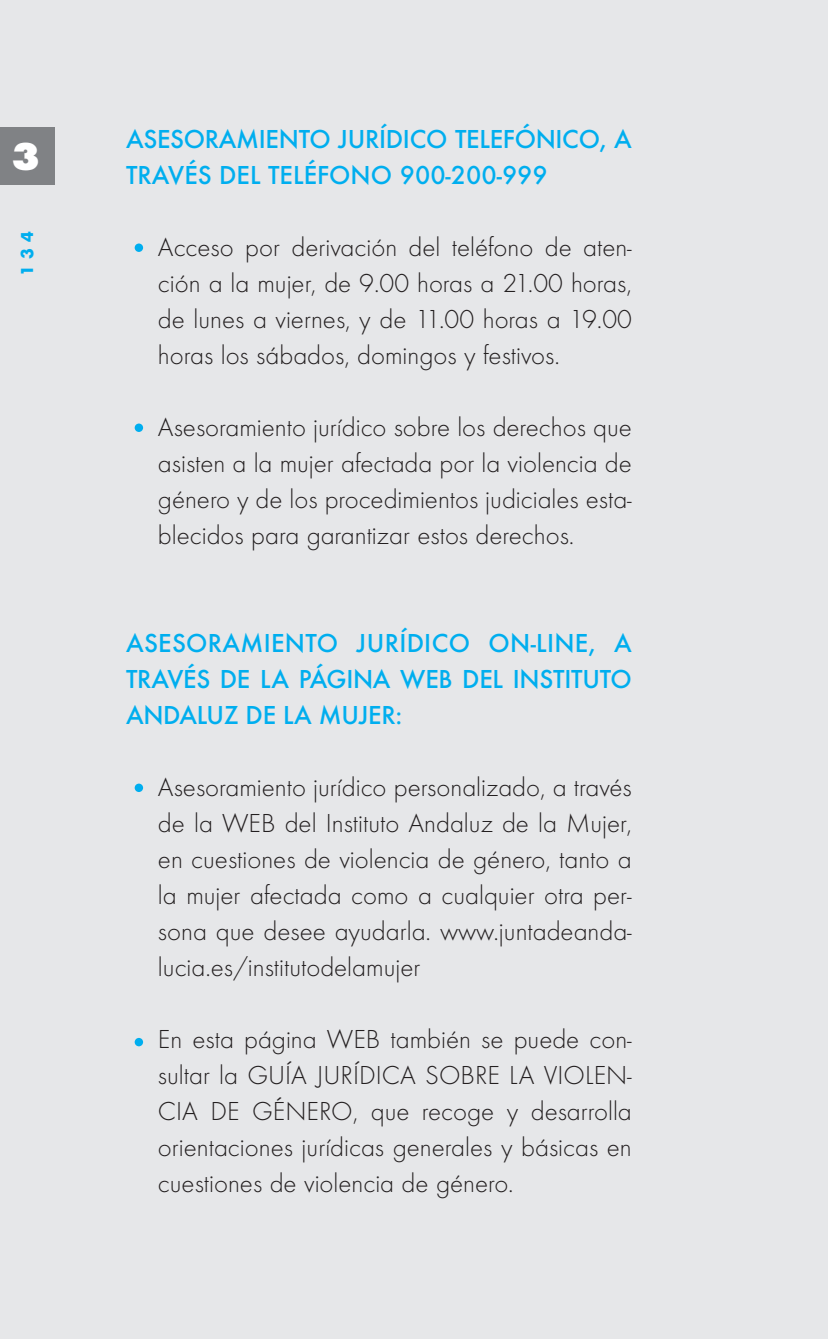
<style>
.page{position:relative;width:828px;height:1339px;background:#e6e7e9}
.page>*{position:absolute;margin:0;border:0;box-sizing:border-box;transform-origin:0 0}
.t1{font:800 40.5px "Futura T";color:#fff}
.t2{font:300 27px/36px "Futura T";color:#231f20;text-align:justify}
.t3{font:500 27px/36px "Futura T";letter-spacing:-.01em;color:#00aeef}
.t4{font:700 18px "Futura T";color:#00aeef}
</style>
<div class="page">
<div style="left:0;top:127px;width:54px;height:58px;background:#808285"></div>
<div style="left:135px;top:1038px;width:8px;height:8px;background:#00aeef;border-radius:50%"></div>
<div style="left:135px;top:423px;width:8px;height:9px;background:#00aeef;border-radius:50%"></div>
<div style="left:135px;top:243px;width:8px;height:9px;background:#00aeef;border-radius:50%"></div>
<div style="left:135px;top:783px;width:8px;height:9px;background:#00aeef;border-radius:50%"></div>
<h1 class="t1" style="left:12px;top:141px;width:30px">3</h1>
<p class="t4" style="left:20px;top:276px;width:46px;rotate:-90deg">134</p>
<p class="t3" style="left:126px;top:123px;width:507px">ASESORAMIENTO JURÍDICO TELEFÓNICO, A<br>TRAVÉS DEL TELÉFONO 900-200-999</p>
<p class="t2" style="left:158px;top:231px;width:475px">Acceso por derivación del teléfono de aten&shy;ción a la mujer, de 9.00 horas a 21.00 horas, de lunes a viernes, y de 11.00 horas a 19.00 horas los sábados, domingos y festivos.</p>
<p class="t2" style="left:158px;top:411px;width:475px">Asesoramiento jurídico sobre los derechos que asisten a la mujer afectada por la violencia de género y de los procedimientos judiciales esta&shy;blecidos para garantizar estos derechos.</p>
<p class="t3" style="left:126px;top:627px;width:507px;text-align:justify">ASESORAMIENTO JURÍDICO ON-LINE, A TRAVÉS DE LA PÁGINA WEB DEL INSTITUTO ANDALUZ DE LA MUJER:</p>
<p class="t2" style="left:158px;top:771px;width:475px">Asesoramiento jurídico personalizado, a través de la WEB del Instituto Andaluz de la Mujer, en cuestiones de violencia de género, tanto a la mujer afectada como a cualquier otra per&shy;sona que desee ayudarla. www.juntadeanda&shy;lucia.es/institutodelamujer</p>
<p class="t2" style="left:158px;top:1023px;width:475px">En esta página WEB también se puede con&shy;sultar la GUÍA JURÍDICA SOBRE LA VIOLEN-CIA DE GÉNERO, que recoge y desarrolla orientaciones jurídicas generales y básicas en cuestiones de violencia de género.</p>
</div>
